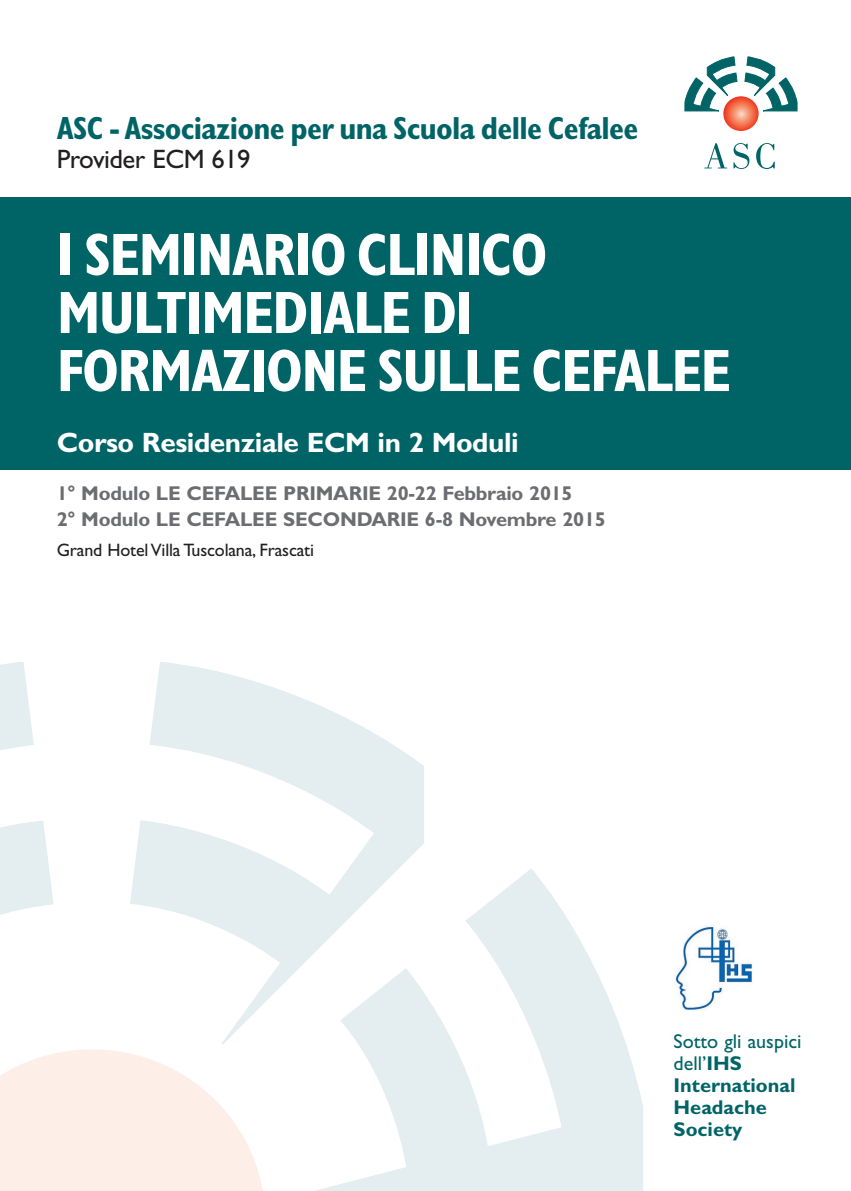
<style>
.page{position:relative;width:851px;height:1191px;background:#fff}
.page>*{position:absolute;margin:0;border:0;box-sizing:border-box;transform-origin:0 0}
.t1{font:700 condensed 60px/58px "Gill Sans";letter-spacing:-.025em;color:#fff}
.t2{font:700 condensed 32px "Gill Sans";letter-spacing:-.02em;color:#006467}
.t3{font:700 28px "Gill Sans";letter-spacing:-.015em;color:#fff}
.t4{font:26.6px "Gill Sans";letter-spacing:-.02em;color:#231f20}
.t5{font:700 20px/26px "Gill Sans";letter-spacing:-.01em;color:#6c6d70}
.t6{font:700 20px/22px "Gill Sans";color:#006467}
.t7{font:18px "Gill Sans";letter-spacing:-.01em;color:#231f20}
.s1{font-weight:400}
</style>
<div class="page">
<svg style="left:723px;top:96px;width:35px;height:35px"></svg>
<svg style="left:684px;top:56px;width:53px;height:55px"></svg>
<svg style="left:744px;top:56px;width:53px;height:55px"></svg>
<svg style="left:704px;top:143px;width:23px;height:25px"></svg>
<svg style="left:733px;top:143px;width:16px;height:26px"></svg>
<svg style="left:756px;top:143px;width:18px;height:26px"></svg>
<div style="left:0;top:197px;width:850px;height:273px;background:#006467"></div>
<svg style="left:0;top:662px;width:263px;height:529px"></svg>
<svg style="left:315px;top:869px;width:328px;height:322px"></svg>
<svg style="left:129px;top:662px;width:296px;height:397px"></svg>
<img style="left:675px;top:926px;width:78px;height:85px">
<h2 class="t2" style="left:57px;top:116px;width:583px">ASC - Associazione per una Scuola delle Cefalee</h2>
<h3 class="t4" style="left:57px;top:149px;width:195px">Provider ECM 619</h3>
<h1 class="t1" style="left:57px;top:231px;width:675px">I SEMINARIO CLINICO<br>MULTIMEDIALE DI<br>FORMAZIONE SULLE CEFALEE</h1>
<h3 class="t3" style="left:57px;top:432px;width:463px">Corso Residenziale ECM in 2 Moduli</h3>
<p class="t5" style="left:57px;top:482px;width:550px">1° Modulo LE CEFALEE PRIMARIE 20-22 Febbraio 2015<br>2° Modulo LE CEFALEE SECONDARIE 6-8 Novembre 2015</p>
<p class="t7" style="left:57px;top:543px;width:259px">Grand HotelVilla Tuscolana, Frascati</p>
<p class="t6" style="left:673px;top:1031px;width:129px"><span class="s1">Sotto gli auspici dell’</span>IHS<br>International<br>Headache<br>Society</p>
</div>
